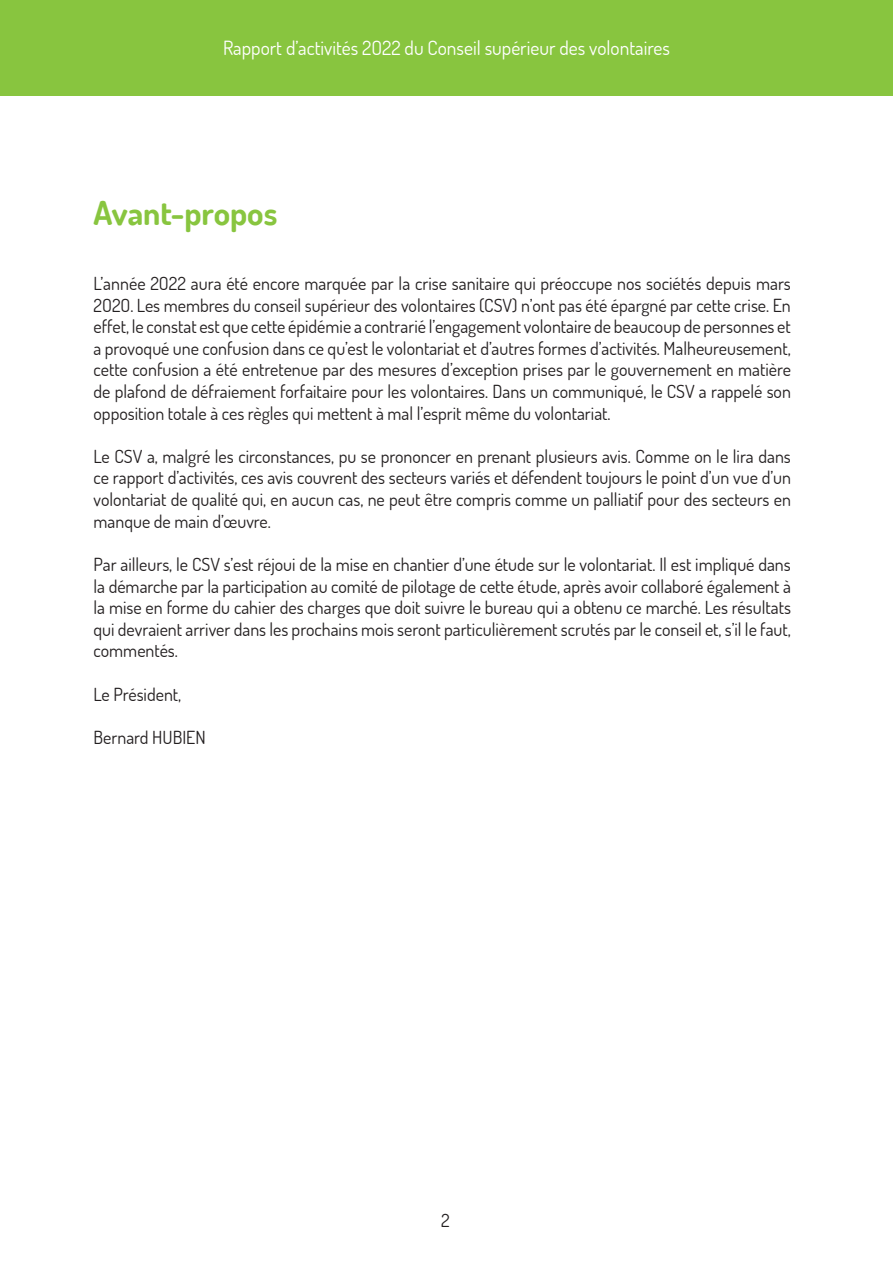
<style>
.page{position:relative;width:893px;height:1263px;background:#fff}
.page>*{position:absolute;margin:0;border:0;box-sizing:border-box;transform-origin:0 0}
.gros_titre_-_H1{font:700 33px "Dosis";color:#88c53f}
.t1{font:19.5px "Dosis";color:#fff}
.texte_courant_-_P{font:18px/21.6px "Dosis";color:#231f20;text-align:justify}
</style>
<div class="page">
<div style="left:0;top:0;width:893px;height:96px;background:#88c53f"></div>
<p class="t1" style="left:223px;top:35px;width:448px">Rapport d’activités 2O22 du Conseil supérieur des volontaires</p>
<h1 class="gros_titre_-_H1" style="left:94px;top:192px;width:185px">Avant-propos</h1>
<p class="texte_courant_-_P" style="left:94px;top:272px;width:699px">L’année 2O22 aura été encore marquée par la crise sanitaire qui préoccupe nos sociétés depuis mars 2O2O. Les membres du conseil supérieur des volontaires (CSV) n’ont pas été épargné par cette crise. En effet, le constat est que cette épidémie a contrarié l’engagement volontaire de beaucoup de personnes et a provoqué une confusion dans ce qu’est le volontariat et d’autres formes d’activités. Malheureusement, cette confusion a été entretenue par des mesures d’exception prises par le gouvernement en matière de plafond de défraiement forfaitaire pour les volontaires. Dans un communiqué, le CSV a rappelé son opposition totale à ces règles qui mettent à mal l’esprit même du volontariat.</p>
<p class="texte_courant_-_P" style="left:94px;top:445px;width:699px">Le CSV a, malgré les circonstances, pu se prononcer en prenant plusieurs avis. Comme on le lira dans ce rapport d’activités, ces avis couvrent des secteurs variés et défendent toujours le point d’un vue d’un volontariat de qualité qui, en aucun cas, ne peut être compris comme un palliatif pour des secteurs en manque de main d’œuvre.</p>
<p class="texte_courant_-_P" style="left:94px;top:553px;width:699px">Par ailleurs, le CSV s’est réjoui de la mise en chantier d’une étude sur le volontariat. Il est impliqué dans la démarche par la participation au comité de pilotage de cette étude, après avoir collaboré également à la mise en forme du cahier des charges que doit suivre le bureau qui a obtenu ce marché. Les résultats qui devraient arriver dans les prochains mois seront particulièrement scrutés par le conseil et, s’il le faut, commentés.</p>
<p class="texte_courant_-_P" style="left:94px;top:683px;width:89px">Le Président,</p>
<p class="texte_courant_-_P" style="left:94px;top:726px;width:114px">Bernard HUBIEN</p>
<p class="texte_courant_-_P" style="left:441px;top:1209px;width:10px">2</p>
</div>
